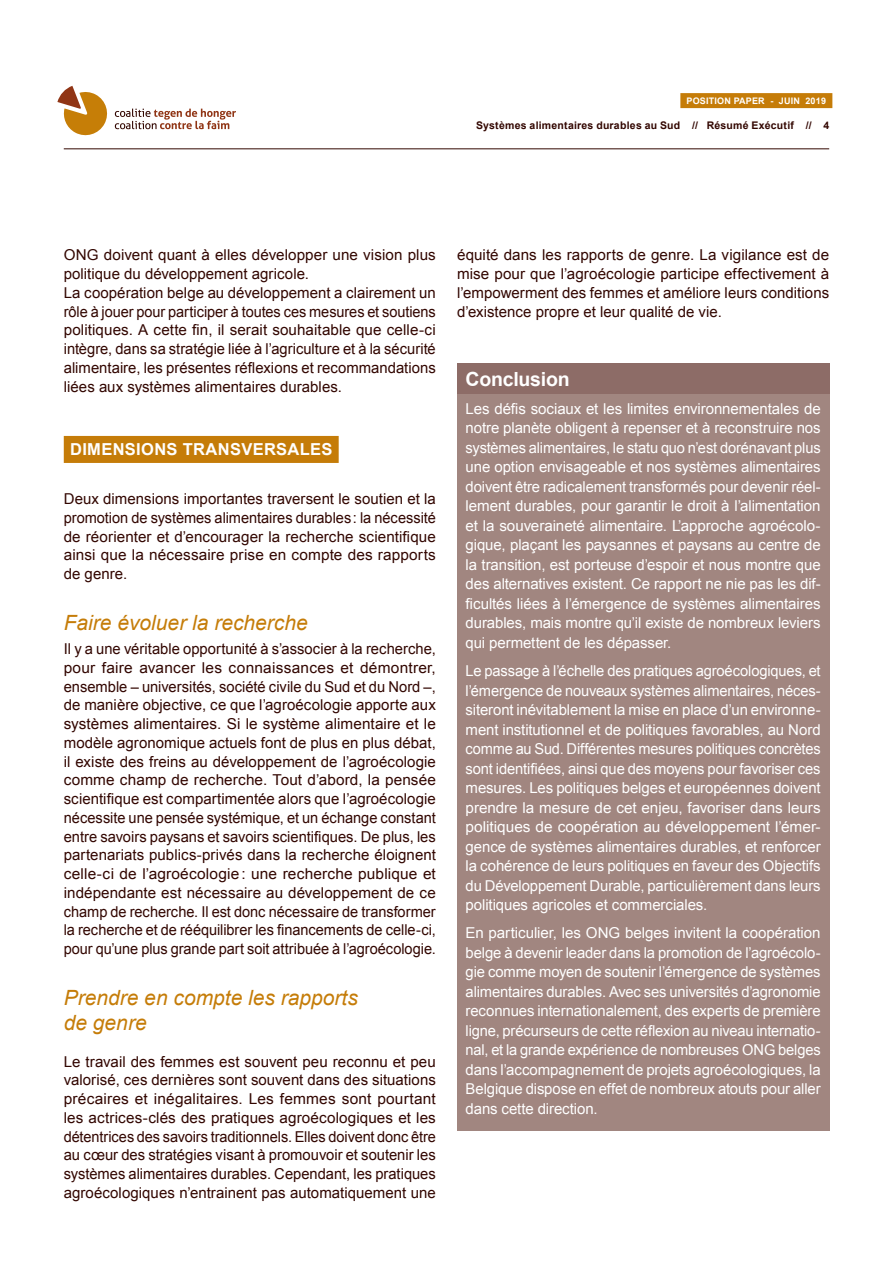
<style>
.page{position:relative;width:893px;height:1263px;background:#fff}
.page>*{position:absolute;margin:0;border:0;box-sizing:border-box;transform-origin:0 0}
.t1{font:italic 21px/25.2px "Arial";color:#c57c08}
.t2{font:700 19.5px "Arial";letter-spacing:-.01em;color:#fff}
.t3{font:700 16.5px "Arial";letter-spacing:.02em;color:#fff}
.t4{font:15px/18.8px "Arial";color:#320600;text-align:justify}
.t5{font:15px/19.5px "Arial";letter-spacing:-.01em;color:#fff;text-align:justify}
.t6{font:700 10.5px "Arial";letter-spacing:.02em;color:#320600}
.t7{font:700 9px "Arial";letter-spacing:.02em;color:#fff}
</style>
<div class="page">
<hr style="left:64px;top:148px;width:765px;height:1px;background:#320600">
<svg style="left:57px;top:86px;width:179px;height:49px"></svg>
<div style="left:680px;top:93px;width:152px;height:15px;background:#c57c08"></div>
<div style="left:64px;top:436px;width:275px;height:27px;background:#c57c08"></div>
<div style="left:457px;top:363px;width:372px;height:40px;background:#8d6c67"></div>
<div style="left:457px;top:394px;width:372px;height:271px;background:#a18680"></div>
<div style="left:457px;top:656px;width:372px;height:271px;background:#a18680"></div>
<div style="left:457px;top:918px;width:372px;height:212px;background:#a18680"></div>
<p class="t7" style="left:687px;top:95px;width:141px">POSITION PAPER - JUIN 2019</p>
<p class="t6" style="left:476px;top:118px;width:355px">Systèmes alimentaires durables au Sud // Résumé Exécutif // 4</p>
<p class="t4" style="left:64px;top:246px;width:374px;text-align:left">ONG doivent quant à elles développer une vision plus politique du développement agricole.<br>La coopération belge au développement a clairement un rôle à jouer pour participer à toutes ces mesures et soutiens politiques. A cette fin, il serait souhaitable que celle-ci intègre, dans sa stratégie liée à l’agriculture et à la sécurité alimentaire, les présentes réflexions et recommandations liées aux systèmes alimentaires durables.</p>
<p class="t3" style="left:70px;top:438px;width:264px">DIMENSIONS TRANSVERSALES</p>
<p class="t4" style="left:64px;top:490px;width:374px">Deux dimensions importantes traversent le soutien et la promotion de systèmes alimentaires durables: la nécessité de réorienter et d’encourager la recherche scientifique ainsi que la nécessaire prise en compte des rapports de genre.</p>
<h1 class="t1" style="left:64px;top:610px;width:245px">Faire évoluer la recherche</h1>
<p class="t4" style="left:64px;top:640px;width:374px">Il y a une véritable opportunité à s’associer à la recherche, pour faire avancer les connaissances et démontrer, ensemble – universités, société civile du Sud et du Nord –, de manière objective, ce que l’agroécologie apporte aux systèmes alimentaires. Si le système alimentaire et le modèle agronomique actuels font de plus en plus débat, il existe des freins au développement de l’agroécologie comme champ de recherche. Tout d’abord, la pensée scientifique est compartimentée alors que l’agroécologie nécessite une pensée systémique, et un échange constant entre savoirs paysans et savoirs scientifiques. De plus, les partenariats publics-privés dans la recherche éloignent celle-ci de l’agroécologie: une recherche publique et indépendante est nécessaire au développement de ce champ de recherche. Il est donc nécessaire de transformer la recherche et de rééquilibrer les financements de celle-ci, pour qu’une plus grande part soit attribuée à l’agroécologie.</p>
<h1 class="t1" style="left:64px;top:985px;width:296px">Prendre en compte les rapports de genre</h1>
<p class="t4" style="left:64px;top:1052px;width:374px">Le travail des femmes est souvent peu reconnu et peu valorisé, ces dernières sont souvent dans des situations précaires et inégalitaires. Les femmes sont pourtant les actrices-clés des pratiques agroécologiques et les détentrices des savoirs traditionnels. Elles doivent donc être au cœur des stratégies visant à promouvoir et soutenir les systèmes alimentaires durables. Cependant, les pratiques agroécologiques n’entrainent pas automatiquement une</p>
<p class="t4" style="left:457px;top:246px;width:374px">équité dans les rapports de genre. La vigilance est de mise pour que l’agroécologie participe effectivement à l’empowerment des femmes et améliore leurs conditions d’existence propre et leur qualité de vie.</p>
<h2 class="t2" style="left:466px;top:366px;width:106px">Conclusion</h2>
<p class="t5" style="left:466px;top:399px;width:357px">Les défis sociaux et les limites environnementales de notre planète obligent à repenser et à reconstruire nos systèmes alimentaires, le statu quo n’est dorénavant plus une option envisageable et nos systèmes alimentaires doivent être radicalement transformés pour devenir réel&shy;lement durables, pour garantir le droit à l’alimentation et la souveraineté alimentaire. L’approche agroécolo&shy;gique, plaçant les paysannes et paysans au centre de la transition, est porteuse d’espoir et nous montre que des alternatives existent. Ce rapport ne nie pas les dif&shy;ficultés liées à l’émergence de systèmes alimentaires durables, mais montre qu’il existe de nombreux leviers qui permettent de les dépasser.</p>
<p class="t5" style="left:466px;top:661px;width:357px">Le passage à l’échelle des pratiques agroécologiques, et l’émergence de nouveaux systèmes alimentaires, néces&shy;siteront inévitablement la mise en place d’un environne&shy;ment institutionnel et de politiques favorables, au Nord comme au Sud. Différentes mesures politiques concrètes sont identifiées, ainsi que des moyens pour favoriser ces mesures. Les politiques belges et européennes doivent prendre la mesure de cet enjeu, favoriser dans leurs politiques de coopération au développement l’émer&shy;gence de systèmes alimentaires durables, et renforcer la cohérence de leurs politiques en faveur des Objectifs du Développement Durable, particulièrement dans leurs politiques agricoles et commerciales.</p>
<p class="t5" style="left:466px;top:923px;width:357px">En particulier, les ONG belges invitent la coopération belge à devenir leader dans la promotion de l’agroécolo&shy;gie comme moyen de soutenir l’émergence de systèmes alimentaires durables. Avec ses universités d’agronomie reconnues internationalement, des experts de première ligne, précurseurs de cette réflexion au niveau internatio&shy;nal, et la grande expérience de nombreuses ONG belges dans l’accompagnement de projets agroécologiques, la Belgique dispose en effet de nombreux atouts pour aller dans cette direction.</p>
</div>
